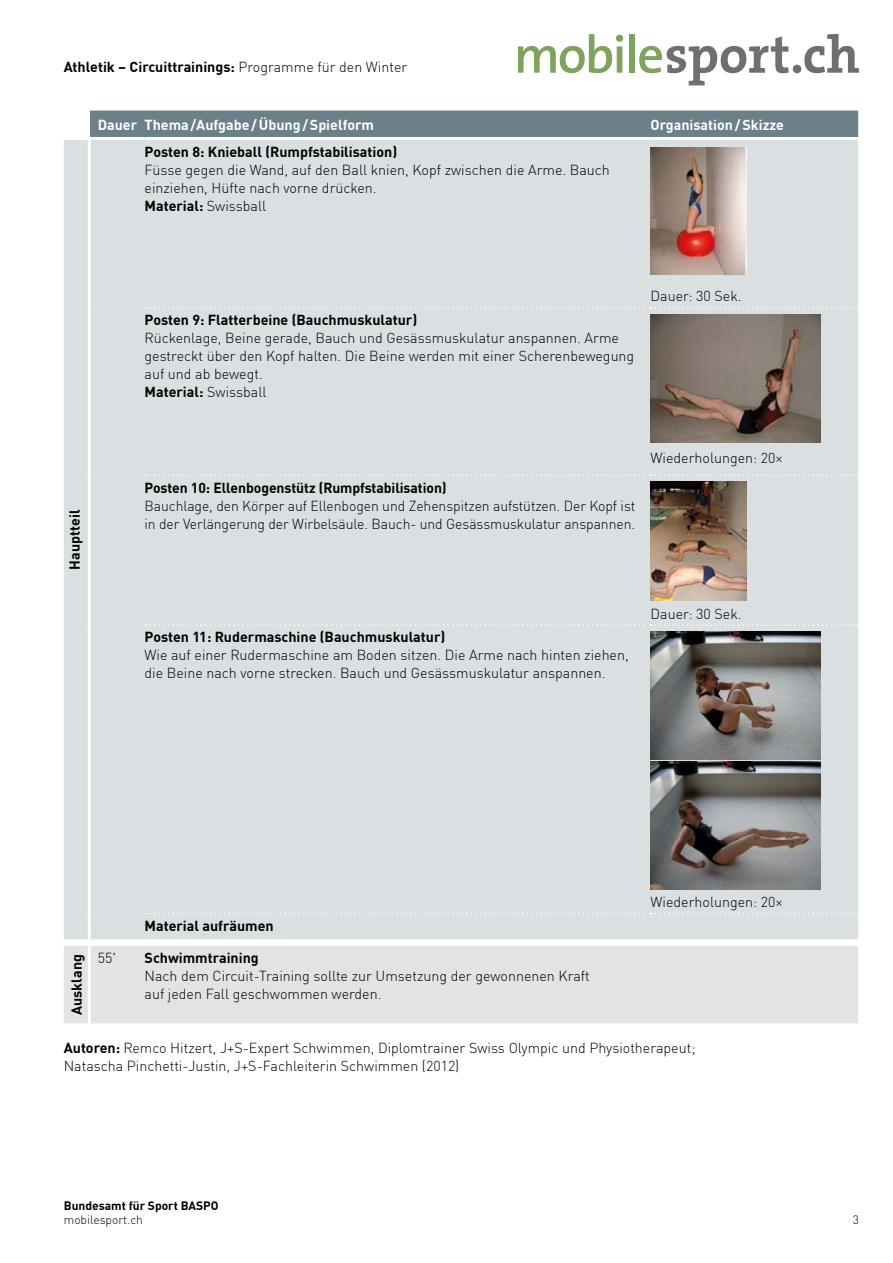
<style>
.page{position:relative;width:893px;height:1263px;background:#fff}
.page>*{position:absolute;margin:0;border:0;box-sizing:border-box;transform-origin:0 0}
.p_Fliesstext{font:300 14.25px/18px "DINOT";color:#000}
.p_Fliesstext-2{font:700 14.25px "DINOT";color:#000}
.Tabellenkopf{font:700 14.25px "DINOT";color:#fff}
.h3_Untertitel{font:700 14.25px "DINOT";color:#000}
.t1{font:700 12px "DINOT";color:#000}
.t2{font:300 12px "DINOT";color:#000}
.s1{font-weight:300}
.s2{font-weight:700}
</style>
<div class="page">
<svg style="left:518px;top:34px;width:105px;height:39px"></svg>
<div style="left:629px;top:34px;width:6px;height:39px;background:#7ea35d"></div>
<svg style="left:639px;top:37px;width:150px;height:48px"></svg>
<div style="left:793px;top:65px;width:8px;height:8px;background:#706f6f;border-radius:50%"></div>
<svg style="left:804px;top:34px;width:55px;height:39px"></svg>
<div style="left:64px;top:140px;width:794px;height:799px;background:#dadfe2"></div>
<div style="left:64px;top:946px;width:794px;height:77px;background:#e3e3e3"></div>
<svg style="left:145px;top:307px;width:713px;height:1px"></svg>
<div style="left:89px;top:111px;width:769px;height:27px;background:#6b8089"></div>
<svg style="left:145px;top:474px;width:713px;height:2px"></svg>
<svg style="left:145px;top:624px;width:713px;height:2px"></svg>
<hr style="left:88px;top:946px;width:3px;height:77px;background:#fff">
<svg style="left:145px;top:913px;width:713px;height:1px"></svg>
<hr style="left:88px;top:140px;width:3px;height:168px;background:#fff">
<hr style="left:88px;top:308px;width:3px;height:167px;background:#fff">
<hr style="left:88px;top:475px;width:3px;height:150px;background:#fff">
<hr style="left:88px;top:625px;width:3px;height:288px;background:#fff">
<hr style="left:88px;top:913px;width:3px;height:26px;background:#fff">
<img style="left:651px;top:482px;width:95px;height:119px">
<img style="left:651px;top:631px;width:169px;height:128px">
<img style="left:651px;top:762px;width:169px;height:127px">
<img style="left:651px;top:147px;width:95px;height:128px">
<img style="left:651px;top:315px;width:170px;height:127px">
<p class="p_Fliesstext-2" style="left:64px;top:56px;width:345px">Athletik – Circuittrainings: <span class="s1">Programme für den Winter</span></p>
<p class="Tabellenkopf" style="left:98px;top:114px;width:41px">Dauer</p>
<p class="Tabellenkopf" style="left:145px;top:114px;width:231px">Thema/Aufgabe/Übung/Spielform</p>
<p class="Tabellenkopf" style="left:651px;top:114px;width:135px">Organisation/Skizze</p>
<h3 class="h3_Untertitel" style="left:64px;top:570px;width:61px;rotate:-90deg">Hauptteil</h3>
<p class="p_Fliesstext-2" style="left:145px;top:141px;width:254px">Posten 8: Knieball (Rumpfstabilisation)</p>
<p class="p_Fliesstext" style="left:145px;top:160px;width:467px">Füsse gegen die Wand, auf den Ball knien, Kopf zwischen die Arme. Bauch einziehen, Hüfte nach vorne drücken.</p>
<p class="p_Fliesstext-2" style="left:145px;top:195px;width:123px">Material: <span class="s1">Swissball</span></p>
<p class="p_Fliesstext-2" style="left:145px;top:309px;width:274px">Posten 9: Flatterbeine (Bauchmuskulatur)</p>
<p class="p_Fliesstext" style="left:145px;top:328px;width:491px">Rückenlage, Beine gerade, Bauch und Gesässmuskulatur anspannen. Arme gestreckt über den Kopf halten. Die Beine werden mit einer Scherenbewegung auf und ab bewegt.</p>
<p class="p_Fliesstext-2" style="left:145px;top:381px;width:123px">Material: <span class="s1">Swissball</span></p>
<p class="p_Fliesstext" style="left:651px;top:286px;width:93px">Dauer: 30 Sek.</p>
<p class="p_Fliesstext-2" style="left:145px;top:476px;width:304px">Posten 10: Ellenbogenstütz (Rumpfstabilisation)</p>
<p class="p_Fliesstext" style="left:145px;top:495px;width:492px">Bauchlage, den Körper auf Ellenbogen und Zehenspitzen aufstützen. Der Kopf ist in der Verlängerung der Wirbelsäule. Bauch- und Gesässmuskulatur anspannen.</p>
<p class="p_Fliesstext" style="left:651px;top:448px;width:134px">Wiederholungen: 20×</p>
<p class="p_Fliesstext-2" style="left:145px;top:626px;width:302px">Posten 11: Rudermaschine (Bauchmuskulatur)</p>
<p class="p_Fliesstext" style="left:145px;top:645px;width:486px">Wie auf einer Rudermaschine am Boden sitzen. Die Arme nach hinten ziehen, die Beine nach vorne strecken. Bauch und Gesässmuskulatur anspannen.</p>
<p class="p_Fliesstext" style="left:651px;top:603px;width:93px">Dauer: 30 Sek.</p>
<p class="p_Fliesstext-2" style="left:145px;top:914px;width:131px">Material aufräumen</p>
<h3 class="h3_Untertitel" style="left:66px;top:1015px;width:62px;rotate:-90deg">Ausklang</h3>
<p class="p_Fliesstext" style="left:98px;top:948px;width:20px">55'</p>
<p class="p_Fliesstext-2" style="left:145px;top:947px;width:116px">Schwimmtraining</p>
<p class="p_Fliesstext" style="left:145px;top:966px;width:447px">Nach dem Circuit-Training sollte zur Umsetzung der gewonnenen Kraft auf jeden Fall geschwommen werden.</p>
<p class="p_Fliesstext" style="left:651px;top:892px;width:134px">Wiederholungen: 20×</p>
<p class="p_Fliesstext" style="left:64px;top:1038px;width:633px"><span class="s2">Autoren:</span> Remco Hitzert, J+S-Expert Schwimmen, Diplomtrainer Swiss Olympic und Physiotherapeut;<br>Natascha Pinchetti-Justin, J+S-Fachleiterin Schwimmen (2012)</p>
<p class="t1" style="left:64px;top:1196px;width:156px">Bundesamt für Sport BASPO</p>
<p class="t2" style="left:64px;top:1211px;width:81px">mobilesport.ch</p>
<p class="t2" style="left:853px;top:1210px;width:8px">3</p>
</div>
